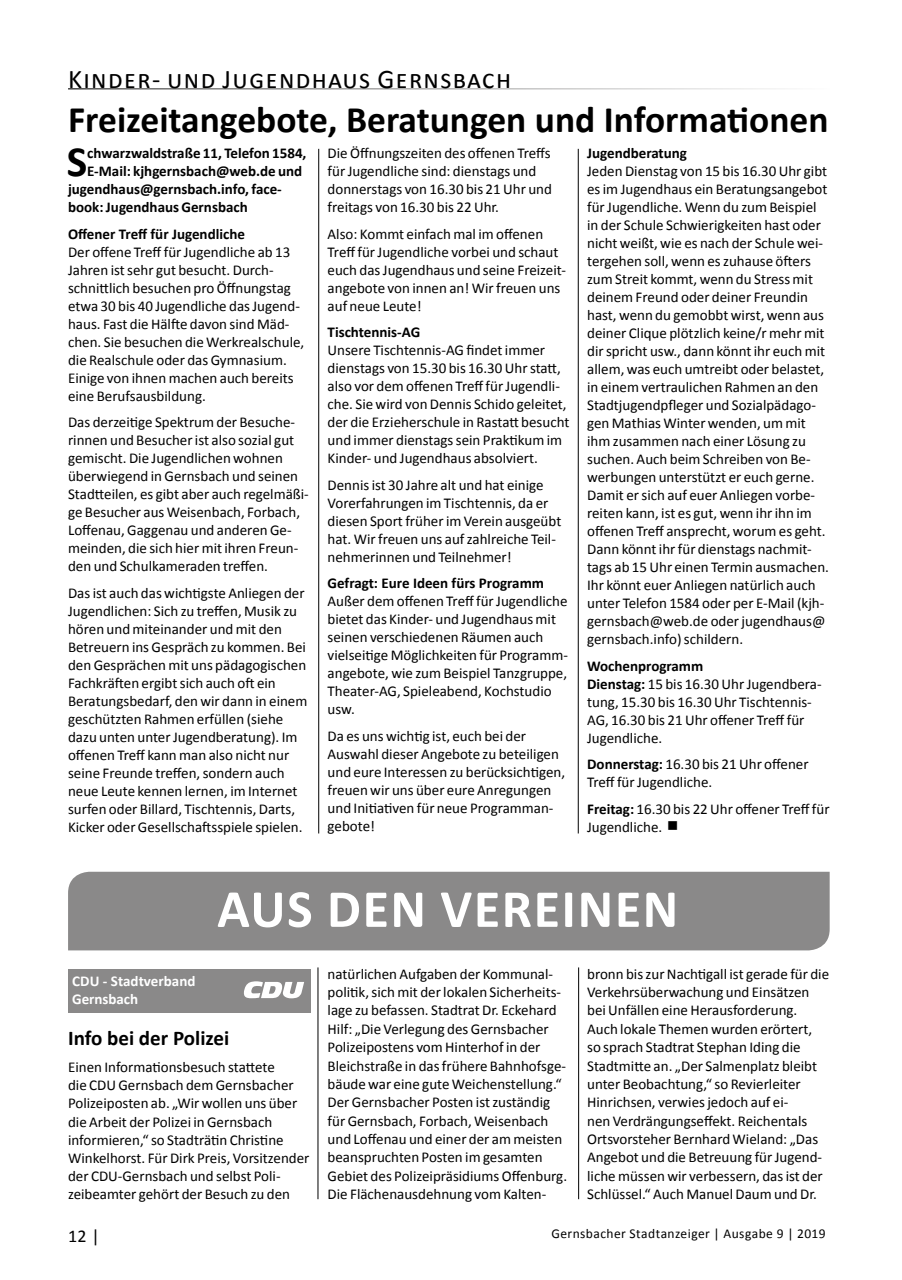
<style>
.page{position:relative;width:902px;height:1280px;background:#fff}
.page>*{position:absolute;margin:0;border:0;box-sizing:border-box;transform-origin:0 0}
.t1{font:700 54px "Calibri";letter-spacing:.03em;color:#fff}
.t2{font:700 43.35px "Calibri";color:#000}
.t3{font:700 37.5px "Calibri";color:#000}
.t4{font:27px "Calibri";letter-spacing:.05em;color:#000}
.t5{font:700 21px "Calibri";color:#000}
.t6{font:18px "Calibri";color:#000}
.t7{font:15px/18px "Calibri";color:#000}
.t8{font:700 15px "Calibri";color:#000}
.t9{font:700 15px/18px "Calibri";color:#fff}
.t10{font:13.5px "Calibri";letter-spacing:.03em;color:#000}
.s1{font-weight:700}
</style>
<div class="page">
<hr style="left:578px;top:149px;width:1px;height:684px;background:#000">
<hr style="left:318px;top:149px;width:1px;height:684px;background:#000">
<hr style="left:317px;top:967px;width:1px;height:232px;background:#000">
<hr style="left:578px;top:967px;width:1px;height:232px;background:#000">
<div style="left:68px;top:872px;width:761px;height:78px;background:#8a8989"></div>
<div style="left:68px;top:969px;width:242px;height:43px;background:#8a8989"></div>
<svg style="left:244px;top:981px;width:60px;height:17px"></svg>
<h3 class="t4" style="left:68px;top:62px;width:444px">Kinder- und Jugendhaus Gernsbach</h3>
<h3 class="t3" style="left:68px;top:95px;width:762px">Freizeitangebote, Beratungen und Informationen</h3>
<h2 class="t2" style="left:67px;top:134px;width:22px">S</h2>
<p class="t8" style="left:87px;top:144px;width:221px">chwarzwaldstraße 11, Telefon 1584,</p>
<p class="t7" style="left:327px;top:144px;width:226px">Die Öffnungszeiten des offenen Treffs für Jugendliche sind: dienstags und donnerstags von 16.30 bis 21 Uhr und freitags von 16.30 bis 22 Uhr.</p>
<p class="t7" style="left:327px;top:225px;width:240px">Also: Kommt einfach mal im offenen Treff für Jugendliche vorbei und schaut euch das Jugendhaus und seine Freizeit&shy;angebote von innen an! Wir freuen uns auf neue Leute!</p>
<p class="t8" style="left:327px;top:323px;width:94px">Tischtennis-AG</p>
<p class="t7" style="left:327px;top:341px;width:243px">Unsere Tischtennis-AG findet immer dienstags von 15.30 bis 16.30 Uhr statt, also vor dem offenen Treff für Jugendli&shy;che. Sie wird von Dennis Schido geleitet, der die Erzieherschule in Rastatt besucht und immer dienstags sein Praktikum im Kinder- und Jugendhaus absolviert.</p>
<p class="t7" style="left:327px;top:476px;width:235px">Dennis ist 30 Jahre alt und hat einige Vorerfahrungen im Tischtennis, da er diesen Sport früher im Verein ausgeübt hat. Wir freuen uns auf zahlreiche Teil&shy;nehmerinnen und Teilnehmer!</p>
<p class="t8" style="left:327px;top:574px;width:218px">Gefragt: Eure Ideen fürs Programm</p>
<p class="t7" style="left:327px;top:592px;width:242px">Außer dem offenen Treff für Jugendliche bietet das Kinder- und Jugendhaus mit seinen verschiedenen Räumen auch vielseitige Möglichkeiten für Programm&shy;angebote, wie zum Beispiel Tanzgruppe, Theater-AG, Spieleabend, Kochstudio usw.</p>
<p class="t7" style="left:327px;top:727px;width:239px">Da es uns wichtig ist, euch bei der<br>Auswahl dieser Angebote zu beteiligen und eure Interessen zu berücksichtigen, freuen wir uns über eure Anregungen und Initiativen für neue Programman&shy;gebote!</p>
<p class="t8" style="left:587px;top:144px;width:101px">Jugendberatung</p>
<p class="t7" style="left:587px;top:162px;width:243px">Jeden Dienstag von 15 bis 16.30 Uhr gibt es im Jugendhaus ein Beratungsangebot für Jugendliche. Wenn du zum Beispiel in der Schule Schwierigkeiten hast oder nicht weißt, wie es nach der Schule wei&shy;tergehen soll, wenn es zuhause öfters zum Streit kommt, wenn du Stress mit deinem Freund oder deiner Freundin hast, wenn du gemobbt wirst, wenn aus deiner Clique plötzlich keine/r mehr mit dir spricht usw., dann könnt ihr euch mit allem, was euch umtreibt oder belastet, in einem vertraulichen Rahmen an den Stadtjugendpfleger und Sozialpädago&shy;gen Mathias Winter wenden, um mit ihm zusammen nach einer Lösung zu suchen. Auch beim Schreiben von Be&shy;werbungen unterstützt er euch gerne.<br>Damit er sich auf euer Anliegen vorbe&shy;reiten kann, ist es gut, wenn ihr ihn im offenen Treff ansprecht, worum es geht.<br>Dann könnt ihr für dienstags nachmit&shy;tags ab 15 Uhr einen Termin ausmachen.<br>Ihr könnt euer Anliegen natürlich auch unter Telefon 1584 oder per E-Mail (kjh&shy;gernsbach@web.de oder jugendhaus@ gernsbach.info) schildern.</p>
<p class="t7" style="left:587px;top:657px;width:236px"><span class="s1">Wochenprogramm<br>Dienstag:</span> 15 bis 16.30 Uhr Jugendbera&shy;tung, 15.30 bis 16.30 Uhr Tischtennis-<br>AG, 16.30 bis 21 Uhr offener Treff für<br>Jugendliche.</p>
<p class="t7" style="left:587px;top:755px;width:223px"><span class="s1">Donnerstag:</span> 16.30 bis 21 Uhr offener<br>Treff für Jugendliche.</p>
<p class="t7" style="left:587px;top:800px;width:244px"><span class="s1">Freitag:</span> 16.30 bis 22 Uhr offener Treff für<br>Jugendliche.</p>
<p class="t8" style="left:87px;top:162px;width:216px">E-Mail: kjhgernsbach@web.de und</p>
<p class="t8" style="left:68px;top:180px;width:215px">jugendhaus@gernsbach.info, face-</p>
<p class="t8" style="left:68px;top:198px;width:181px">book: Jugendhaus Gernsbach</p>
<p class="t8" style="left:68px;top:224px;width:178px">Offener Treff für Jugendliche</p>
<p class="t7" style="left:68px;top:243px;width:238px">Der offene Treff für Jugendliche ab 13<br>Jahren ist sehr gut besucht. Durch&shy;schnittlich besuchen pro Öffnungstag etwa 30 bis 40 Jugendliche das Jugend&shy;haus. Fast die Hälfte davon sind Mäd&shy;chen. Sie besuchen die Werkrealschule, die Realschule oder das Gymnasium.<br>Einige von ihnen machen auch bereits eine Berufsausbildung.</p>
<p class="t7" style="left:68px;top:413px;width:242px">Das derzeitige Spektrum der Besuche&shy;rinnen und Besucher ist also sozial gut gemischt. Die Jugendlichen wohnen überwiegend in Gernsbach und seinen Stadtteilen, es gibt aber auch regelmäßi&shy;ge Besucher aus Weisenbach, Forbach, Loffenau, Gaggenau und anderen Ge&shy;meinden, die sich hier mit ihren Freun&shy;den und Schulkameraden treffen.</p>
<p class="t7" style="left:68px;top:584px;width:241px">Das ist auch das wichtigste Anliegen der Jugendlichen: Sich zu treffen, Musik zu hören und miteinander und mit den Betreuern ins Gespräch zu kommen. Bei den Gesprächen mit uns pädagogischen Fachkräften ergibt sich auch oft ein Beratungsbedarf, den wir dann in einem geschützten Rahmen erfüllen (siehe dazu unten unter Jugendberatung). Im offenen Treff kann man also nicht nur seine Freunde treffen, sondern auch neue Leute kennen lernen, im Internet surfen oder Billard, Tischtennis, Darts, Kicker oder Gesellschaftsspiele spielen.</p>
<h1 class="t1" style="left:217px;top:874px;width:462px">AUS DEN VEREINEN</h1>
<p class="t9" style="left:72px;top:972px;width:125px">CDU - Stadtverband<br>Gernsbach</p>
<h3 class="t5" style="left:68px;top:1025px;width:163px">Info bei der Polizei</h3>
<p class="t7" style="left:68px;top:1058px;width:243px">Einen Informationsbesuch stattete<br>die CDU Gernsbach dem Gernsbacher Polizeiposten ab. „Wir wollen uns über die Arbeit der Polizei in Gernsbach informieren,“ so Stadträtin Christine Winkelhorst. Für Dirk Preis, Vorsitzender der CDU-Gernsbach und selbst Poli&shy;zeibeamter gehört der Besuch zu den</p>
<p class="t7" style="left:327px;top:964px;width:241px">natürlichen Aufgaben der Kommunal&shy;politik, sich mit der lokalen Sicherheits&shy;lage zu befassen. Stadtrat Dr. Eckehard Hilf: „Die Verlegung des Gernsbacher Polizeipostens vom Hinterhof in der Bleichstraße in das frühere Bahnhofsge&shy;bäude war eine gute Weichenstellung.“ Der Gernsbacher Posten ist zuständig für Gernsbach, Forbach, Weisenbach und Loffenau und einer der am meisten beanspruchten Posten im gesamten Gebiet des Polizeipräsidiums Offenburg.<br>Die Flächenausdehnung vom Kalten-</p>
<p class="t7" style="left:587px;top:965px;width:243px">bronn bis zur Nachtigall ist gerade für die Verkehrsüberwachung und Einsätzen bei Unfällen eine Herausforderung.<br>Auch lokale Themen wurden erörtert, so sprach Stadtrat Stephan Iding die Stadtmitte an. „Der Salmenplatz bleibt unter Beobachtung,“ so Revierleiter Hinrichsen, verwies jedoch auf ei-<br>nen Verdrängungseffekt. Reichentals Ortsvorsteher Bernhard Wieland: „Das Angebot und die Betreuung für Jugend&shy;liche müssen wir verbessern, das ist der Schlüssel.“ Auch Manuel Daum und Dr.</p>
<p class="t6" style="left:68px;top:1224px;width:33px">12 |</p>
<p class="t10" style="left:551px;top:1225px;width:276px">Gernsbacher Stadtanzeiger | Ausgabe 9 | 2019</p>
</div>
